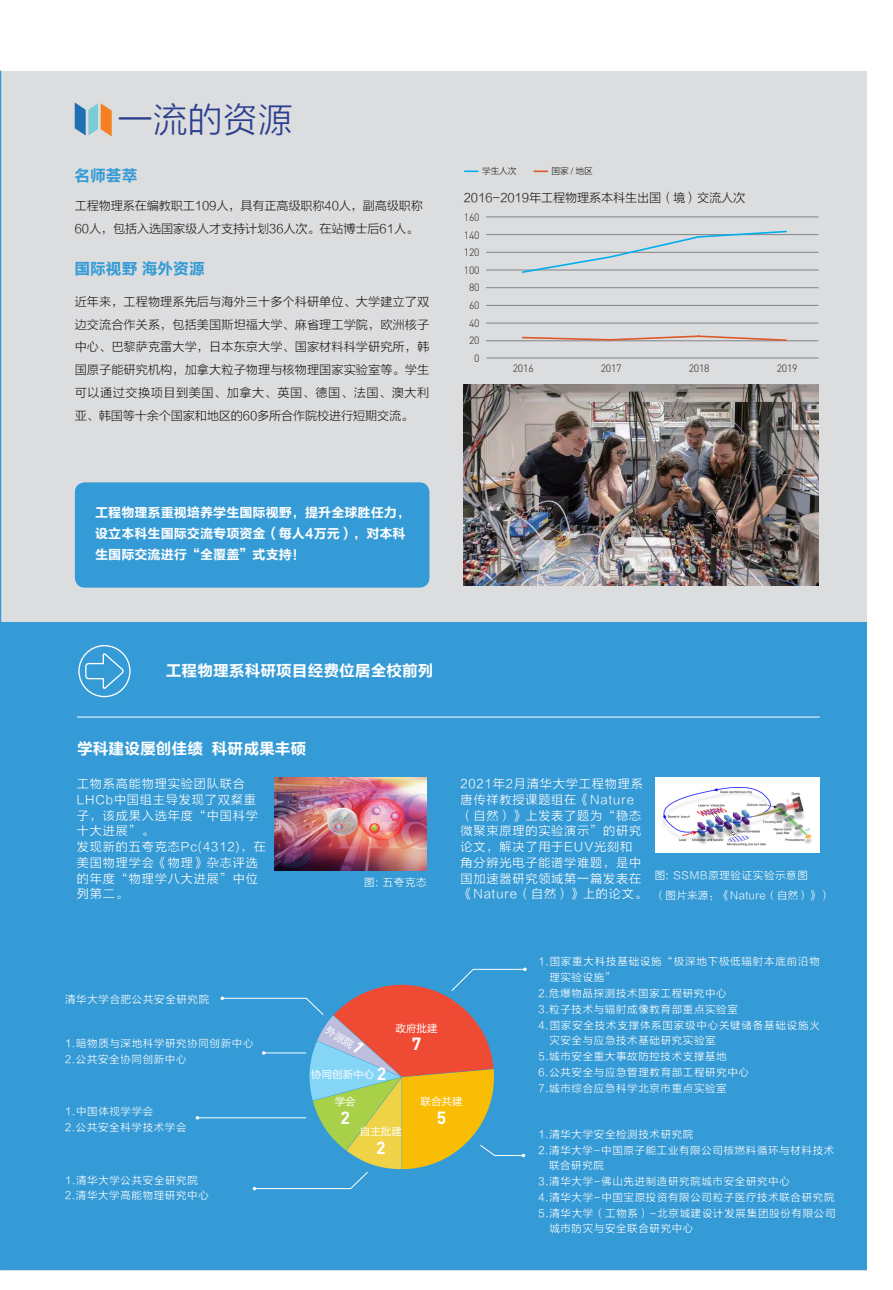
<style>
.page{position:relative;width:893px;height:1290px;background:#fff}
.page>*{position:absolute;margin:0;border:0;box-sizing:border-box;transform-origin:0 0}
.t1{font:35px "FZLTXHK";color:#2b3f8e}
.t2{font:700 17.5px "DIN Pro";color:#fff}
._00{font:15.75px "FZLTCHJW GB1 0";color:#fff}
._00-2{font:15.75px "FZLTCHJW GB1 0";color:#359bd6}
.t3{font:13.12px/21px "FZLTCHJW GB1 0";color:#fff}
.t4{font:12.25px/22.8px "FZLTXHK";letter-spacing:-.02em;color:#231f20;text-align:justify}
.t5{font:12.25px/15.8px "FZLTXHK";letter-spacing:.06em;color:#fff}
.t6{font:10.5px/15.8px "FZLTXHK";letter-spacing:.06em;color:#fff}
.t7{font:300 10.5px "DIN";letter-spacing:-.02em;color:#231f20}
.t8{font:10.5px "FZLTHK GBK1 0";color:#fff}
.t9{font:10.5px "FZLTXHK";letter-spacing:.025em;color:#fff}
.t10{font:8.75px "FZLTXHK";letter-spacing:-.02em;color:#231f20}
.s1{font-family:"DIN Pro";font-weight:700;font-size:17.5px}
</style>
<div class="page">
<div style="left:1px;top:71px;width:866px;height:1199px;background:#dcdddf"></div>
<div style="left:0;top:623px;width:867px;height:647px;background:#359bd6"></div>
<svg style="left:0;top:71px;width:1px;height:552px"></svg>
<div style="left:75px;top:482px;width:354px;height:106px;background:#359bd6;border-radius:10px"></div>
<img style="left:0;top:172px;width:1px;height:149px">
<img style="left:464px;top:384px;width:354px;height:201px">
<hr style="left:486px;top:358px;width:333px;height:1px;background:#808285">
<hr style="left:486px;top:217px;width:333px;height:1px;background:#808285">
<hr style="left:486px;top:234px;width:333px;height:1px;background:#808285">
<hr style="left:486px;top:252px;width:333px;height:1px;background:#808285">
<hr style="left:486px;top:270px;width:333px;height:1px;background:#808285">
<hr style="left:486px;top:287px;width:333px;height:1px;background:#808285">
<hr style="left:486px;top:305px;width:333px;height:1px;background:#808285">
<hr style="left:486px;top:323px;width:333px;height:1px;background:#808285">
<hr style="left:486px;top:340px;width:333px;height:1px;background:#808285">
<svg style="left:534px;top:171px;width:13px;height:1px"></svg>
<svg style="left:465px;top:170px;width:13px;height:2px"></svg>
<svg style="left:521px;top:230px;width:267px;height:43px"></svg>
<svg style="left:521px;top:335px;width:267px;height:7px"></svg>
<div style="left:655px;top:777px;width:165px;height:75px;background:#fff"></div>
<img style="left:663px;top:787px;width:149px;height:58px">
<img style="left:275px;top:777px;width:152px;height:93px">
<div style="left:78px;top:645px;width:53px;height:52px;border:1px solid #fff;border-radius:50%"></div>
<svg style="left:85px;top:652px;width:39px;height:38px"></svg>
<hr style="left:77px;top:716px;width:743px;height:1px;background:#fff">
<hr style="left:197px;top:1117px;width:109px;height:1px;background:#fff">
<svg style="left:75px;top:102px;width:37px;height:34px"></svg>
<svg style="left:220px;top:967px;width:307px;height:223px"></svg>
<p class="t1" style="left:118px;top:101px;width:177px">一流的资源</p>
<p class="_00-2" style="left:74px;top:167px;width:64px">名师荟萃</p>
<p class="t4" style="left:75px;top:195px;width:350px">工程物理系在编教职工109人，具有正高级职称40人，副高级职称</p>
<p class="t4" style="left:75px;top:217px;width:345px">60人，包括入选国家级人才支持计划36人次。在站博士后61人。</p>
<p class="_00-2" style="left:74px;top:260px;width:132px">国际视野 海外资源</p>
<p class="t4" style="left:75px;top:290px;width:356px">近年来，工程物理系先后与海外三十多个科研单位、大学建立了双边交流合作关系，包括美国斯坦福大学、麻省理工学院，欧洲核子中心、巴黎萨克雷大学，日本东京大学、国家材料科学研究所，韩国原子能研究机构，加拿大粒子物理与核物理国家实验室等。学生可以通过交换项目到美国、加拿大、英国、德国、法国、澳大利亚、韩国等十余个国家和地区的60多所合作院校进行短期交流。</p>
<p class="t3" style="left:95px;top:503px;width:316px">工程物理系重视培养学生国际视野，提升全球胜任力，设立本科生国际交流专项资金（每人4万元），对本科生国际交流进行“全覆盖”式支持！</p>
<p class="t10" style="left:482px;top:166px;width:36px">学生人次</p>
<p class="t10" style="left:551px;top:166px;width:43px">国家 / 地区</p>
<p class="t4" style="left:464px;top:186px;width:283px">2016-2019年工程物理系本科生出国（境）交流人次</p>
<p class="t7" style="left:464px;top:211px;width:17px">160</p>
<p class="t7" style="left:464px;top:228px;width:17px">140</p>
<p class="t7" style="left:464px;top:246px;width:17px">120</p>
<p class="t7" style="left:464px;top:263px;width:17px">100</p>
<p class="t7" style="left:469px;top:281px;width:12px">80</p>
<p class="t7" style="left:469px;top:299px;width:12px">60</p>
<p class="t7" style="left:469px;top:316px;width:12px">40</p>
<p class="t7" style="left:469px;top:334px;width:12px">20</p>
<p class="t7" style="left:474px;top:352px;width:7px">0</p>
<p class="t7" style="left:513px;top:361px;width:22px">2016</p>
<p class="t7" style="left:601px;top:361px;width:22px">2017</p>
<p class="t7" style="left:689px;top:361px;width:22px">2018</p>
<p class="t7" style="left:777px;top:361px;width:22px">2019</p>
<p class="_00" style="left:166px;top:662px;width:269px">工程物理系科研项目经费位居全校前列</p>
<p class="_00" style="left:77px;top:739px;width:231px">学科建设屡创佳绩 科研成果丰硕</p>
<p class="t5" style="left:77px;top:776px;width:183px">工物系高能物理实验团队联合<br>LHCb中国组主导发现了双粲重子，该成果入选年度“中国科学十大进展”。</p>
<p class="t5" style="left:77px;top:839px;width:191px">发现新的五夸克态Pc(4312)，在美国物理学会《物理》杂志评选的年度“物理学八大进展”中位列第二。</p>
<p class="t6" style="left:364px;top:874px;width:64px">图: 五夸克态</p>
<p class="t5" style="left:460px;top:776px;width:188px">2021年2月清华大学工程物理系唐传祥教授课题组在《Nature（自然）》上发表了题为“稳态微聚束原理的实验演示”的研究论文，解决了用于EUV光刻和角分辨光电子能谱学难题，是中国加速器研究领域第一篇发表在《Nature（自然）》上的论文。</p>
<p class="t6" style="left:655px;top:868px;width:155px">图: SSMB原理验证实验示意图</p>
<p class="t9" style="left:655px;top:889px;width:177px">（图片来源：《Nature（自然）》）</p>
<p class="t6" style="left:65px;top:991px;width:146px">清华大学合肥公共安全研究院</p>
<p class="t6" style="left:65px;top:1036px;width:190px">1.暗物质与深地科学研究协同创新中心</p>
<p class="t6" style="left:65px;top:1052px;width:123px">2.公共安全协同创新中心</p>
<p class="t6" style="left:65px;top:1104px;width:90px">1.中国体视学学会</p>
<p class="t6" style="left:65px;top:1120px;width:123px">2.公共安全科学技术学会</p>
<p class="t6" style="left:65px;top:1172px;width:134px">1.清华大学公共安全研究院</p>
<p class="t6" style="left:65px;top:1188px;width:145px">2.清华大学高能物理研究中心</p>
<p class="t8" style="left:311px;top:1068px;width:77px">协同创新中心 <span class="s1">2</span></p>
<p class="t8" style="left:335px;top:1096px;width:22px">学会</p>
<p class="t2" style="left:340px;top:1106px;width:11px">2</p>
<p class="t8" style="left:396px;top:1022px;width:43px">政府批建</p>
<p class="t2" style="left:412px;top:1032px;width:11px">7</p>
<p class="t8" style="left:420px;top:1096px;width:43px">联合共建</p>
<p class="t2" style="left:437px;top:1106px;width:11px">5</p>
<p class="t8" style="left:360px;top:1126px;width:43px">自主批建</p>
<p class="t2" style="left:376px;top:1136px;width:11px">2</p>
<p class="t6" style="left:549px;top:954px;width:272px;text-indent:-11px">1.国家重大科技基础设施“极深地下极低辐射本底前沿物理实验设施”</p>
<p class="t6" style="left:538px;top:985px;width:190px">2.危爆物品探测技术国家工程研究中心</p>
<p class="t6" style="left:538px;top:1001px;width:201px">3.粒子技术与辐射成像教育部重点实验室</p>
<p class="t6" style="left:549px;top:1017px;width:272px;text-indent:-11px">4.国家安全技术支撑体系国家级中心关键储备基础设施火灾安全与应急技术基础研究实验室</p>
<p class="t6" style="left:538px;top:1048px;width:190px">5.城市安全重大事故防控技术支撑基地</p>
<p class="t6" style="left:538px;top:1064px;width:212px">6.公共安全与应急管理教育部工程研究中心</p>
<p class="t6" style="left:538px;top:1080px;width:190px">7.城市综合应急科学北京市重点实验室</p>
<p class="t6" style="left:538px;top:1126px;width:156px">1.清华大学安全检测技术研究院</p>
<p class="t6" style="left:538px;top:1142px;width:297px">2.清华大学-中国原子能工业有限公司核燃料循环与材料技术</p>
<p class="t6" style="left:549px;top:1158px;width:57px">联合研究院</p>
<p class="t6" style="left:538px;top:1173px;width:253px">3.清华大学-佛山先进制造研究院城市安全研究中心</p>
<p class="t6" style="left:538px;top:1189px;width:298px">4.清华大学-中国宝原投资有限公司粒子医疗技术联合研究院</p>
<p class="t6" style="left:549px;top:1205px;width:288px;text-indent:-11px">5.清华大学（工物系）-北京城建设计发展集团股份有限公司城市防灾与安全联合研究中心</p>
</div>
